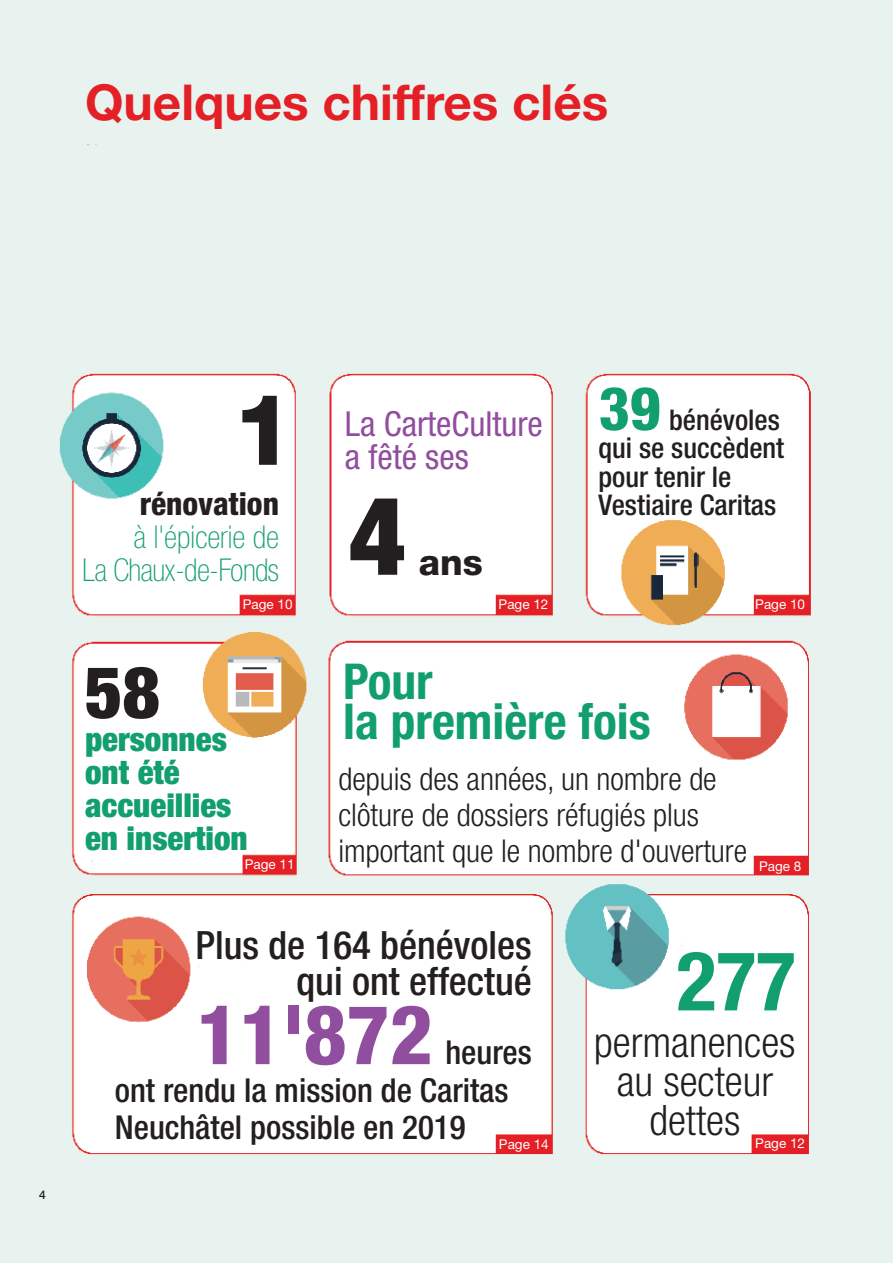
<style>
.page{position:relative;width:893px;height:1263px;background:#fff}
.page>*{position:absolute;margin:0;border:0;box-sizing:border-box;transform-origin:0 0}
.t1{font:900 condensed 109.8px "Helvetica Neue LT Std";color:#231f20}
.t2{font:800 99px "Helvetica Neue LT Std";color:#231f20}
.t3{font:800 condensed 82.5px "Helvetica Neue LT Std";color:#914e9e}
.t4{font:700 condensed 82.5px "Helvetica Neue LT Std";color:#129f6e}
.t5{font:900 condensed 72px "Helvetica Neue LT Std";color:#231f20}
.t6{font:700 49.5px "Helvetica Neue LT Std";color:#e41f25}
.t7{font:700 condensed 49.5px/40.5px "Helvetica Neue LT Std";color:#129f6e}
.t8{font:300 condensed 42px/39px "Helvetica Neue LT Std";color:#231f20;text-align:center}
.t9{font:500 condensed 39px/36px "Helvetica Neue LT Std";color:#231f20;text-align:right}
.t10{font:800 36px "Helvetica Neue LT Std";color:#231f20}
.t11{font:condensed 34.5px/33px "Helvetica Neue LT Std";color:#914e9e}
.t12{font:500 condensed 33px/37.5px "Helvetica Neue LT Std";color:#231f20}
.t13{font:900 condensed 33px/33px "Helvetica Neue LT Std";color:#129f6e}
.t14{font:300 condensed 31.5px/36px "Helvetica Neue LT Std";color:#231f20}
.t15{font:100 condensed 31.5px/33px "Helvetica Neue LT Std";letter-spacing:-.02em;color:#129f6e;text-align:right}
.t16{font:800 condensed 31.5px "Helvetica Neue LT Std";color:#231f20}
.t17{font:500 condensed 28.5px/28.5px "Helvetica Neue LT Std";color:#231f20}
.t18{font:13.5px "Helvetica Neue LT Std";color:#fff}
.t19{font:500 12px "Helvetica Neue LT Std";color:#231f20}
.s1{font-weight:800;font-size:60px;color:#129f6e}
</style>
<div class="page">
<img style="left:0;top:0;width:893px;height:1263px">
<h3 class="t6" style="left:85px;top:85px;width:525px">Quelques chiffres clés</h3>
<p class="t19" style="left:39px;top:1191px;width:8px">4</p>
<h2 class="t2" style="left:232px;top:394px;width:64px">1</h2>
<p class="t16" style="left:140px;top:492px;width:141px">rénovation</p>
<p class="t15" style="left:82px;top:523px;width:198px">à l'épicerie de<br>La Chaux-de-Fonds</p>
<p class="t18" style="left:243px;top:600px;width:51px">Page 10</p>
<h3 class="t5" style="left:85px;top:666px;width:76px">58</h3>
<p class="t13" style="left:85px;top:725px;width:164px">personnes ont été accueillies en insertion</p>
<p class="t18" style="left:245px;top:859px;width:51px">Page 11</p>
<p class="t11" style="left:345px;top:410px;width:199px">La CarteCulture a fêté ses</p>
<h1 class="t1" style="left:349px;top:496px;width:59px">4</h1>
<p class="t10" style="left:419px;top:549px;width:66px">ans</p>
<p class="t18" style="left:499px;top:599px;width:51px">Page 12</p>
<p class="t17" style="left:598px;top:408px;width:187px"><span class="s1">39</span> bénévoles qui se succèdent pour tenir le<br>Vestiaire Caritas</p>
<p class="t18" style="left:755px;top:599px;width:51px">Page 10</p>
<h3 class="t7" style="left:343px;top:665px;width:309px">Pour<br>la première fois</h3>
<p class="t14" style="left:338px;top:763px;width:410px">depuis des années, un nombre de clôture de dossiers réfugiés plus important que le nombre d'ouverture</p>
<p class="t18" style="left:759px;top:861px;width:44px">Page 8</p>
<p class="t9" style="left:196px;top:931px;width:338px">Plus de 164 bénévoles qui ont effectué</p>
<h3 class="t3" style="left:196px;top:1005px;width:237px">11'872</h3>
<p class="t12" style="left:115px;top:1036px;width:419px;text-indent:330px">heures ont rendu la mission de Caritas<br>Neuchâtel possible en 2019</p>
<p class="t18" style="left:499px;top:1140px;width:51px">Page 14</p>
<h3 class="t4" style="left:677px;top:951px;width:120px">277</h3>
<h3 class="t8" style="left:594px;top:1026px;width:203px">permanences au secteur dettes</h3>
<p class="t18" style="left:755px;top:1138px;width:51px">Page 12</p>
</div>
